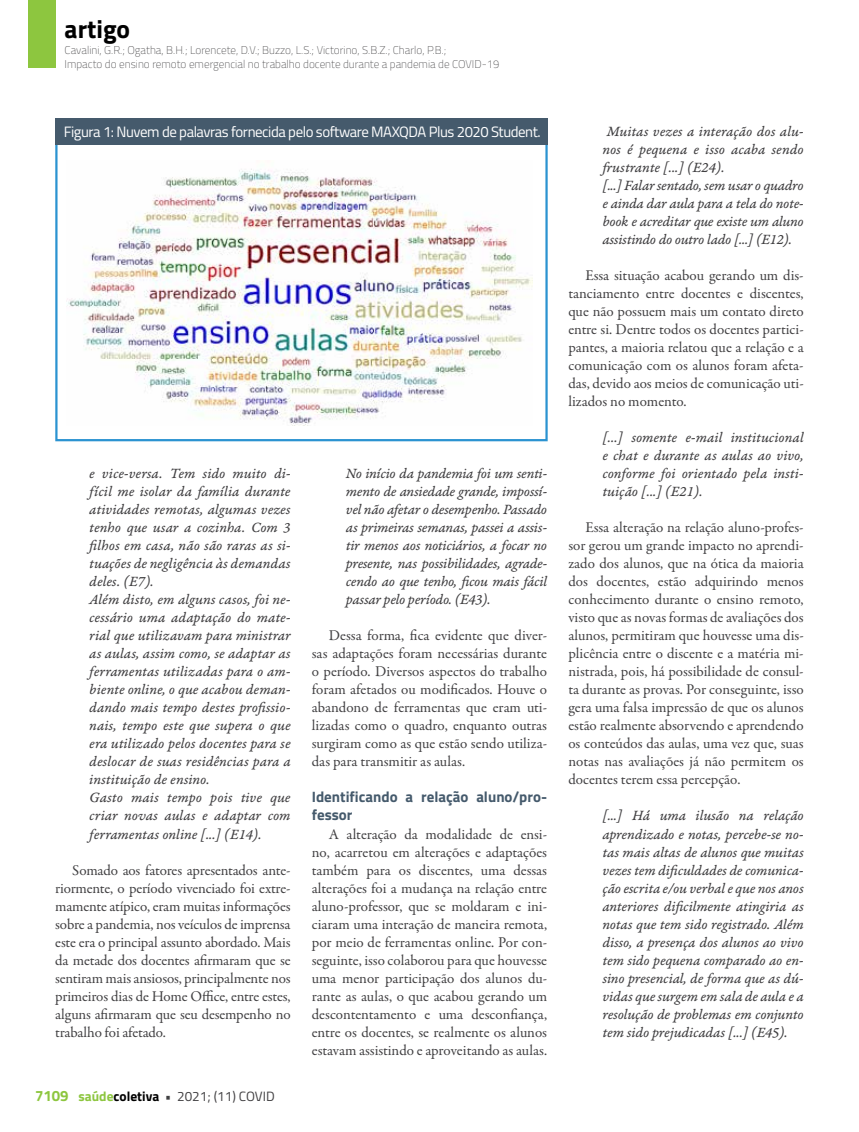
<style>
.page{position:relative;width:859px;height:1132px;background:#fff}
.page>*{position:absolute;margin:0;border:0;box-sizing:border-box;transform-origin:0 0}
.t1{font:700 25.5px "Titillium";color:#000}
.t2{font:15px/18px "Garamond Premr Pro";letter-spacing:-.005em;color:#414042;text-align:justify}
.t3{font:15px/18px "Garamond Premr Pro It Capt";color:#414042;text-align:justify}
.t4{font:15px "Titillium";letter-spacing:-.03em;color:#fff}
.t5{font:700 15px/18px "Titillium";color:#455a6c}
.t6{font:13.5px "Titillium";color:#414042}
.t7{font:100 11.25px/13.5px "Titillium";color:#414042}
.s1{font-weight:700;font-size:15px;color:#8dc63f}
.s2{font-weight:700;color:#8dc63f}
.s3{font-weight:700;color:#000}
.s4{font-weight:700}
</style>
<div class="page">
<div style="left:28px;top:0;width:27px;height:68px;background:#8dc63f"></div>
<div style="left:55px;top:142px;width:493px;height:299px;border:2px solid #2b93d1"></div>
<img style="left:67px;top:169px;width:466px;height:256px">
<div style="left:55px;top:118px;width:493px;height:26px;background:#455a6c"></div>
<h1 class="t1" style="left:65px;top:10px;width:67px">artigo</h1>
<p class="t7" style="left:65px;top:43px;width:436px">Cavalini, G.R.; Ogatha, B.H.; Lorencete, D.V.; Buzzo, L.S.; Victorino, S.B.Z.; Charlo, P.B.;<br>Impacto do ensino remoto emergencial no trabalho docente durante a pandemia de COVID-19</p>
<p class="t4" style="left:64px;top:120px;width:478px">Figura 1: Nuvem de palavras fornecida pelo software MAXQDA Plus 2020 Student.</p>
<p class="t3" style="left:89px;top:465px;width:203px;text-align:left">e vice-versa. Tem sido muito di&shy;fícil me isolar da família durante atividades remotas, algumas vezes tenho que usar a cozinha. Com 3 filhos em casa, não são raras as si&shy;tuações de negligência às demandas deles. (E7).<br>Além disto, em alguns casos, foi ne&shy;cessário uma adaptação do mate&shy;rial que utilizavam para ministrar as aulas, assim como, se adaptar as ferramentas utilizadas para o am&shy;biente online, o que acabou deman&shy;dando mais tempo destes profissio&shy;nais, tempo este que supera o que era utilizado pelos docentes para se deslocar de suas residências para a instituição de ensino.<br>Gasto mais tempo pois tive que criar novas aulas e adaptar com ferramentas online [...] (E14).</p>
<p class="t2" style="left:55px;top:860px;width:237px;text-indent:17px">Somado aos fatores apresentados ante&shy;riormente, o período vivenciado foi extre&shy;mamente atípico, eram muitas informações sobre a pandemia, nos veículos de imprensa este era o principal assunto abordado. Mais da metade dos docentes afirmaram que se sentiram mais ansiosos, principalmente nos primeiros dias de Home Office, entre estes, alguns afirmaram que seu desempenho no trabalho foi afetado.</p>
<p class="t6" style="left:35px;top:1086px;width:241px"><span class="s1">7109</span> <span class="s2">saúde</span><span class="s3">coletiva</span> <span class="s4">•</span> 2021; (11) COVID</p>
<p class="t3" style="left:346px;top:465px;width:203px">No início da pandemia foi um senti&shy;mento de ansiedade grande, impossí&shy;vel não afetar o desempenho. Passado as primeiras semanas, passei a assis&shy;tir menos aos noticiários, a focar no presente, nas possibilidades, agrade&shy;cendo ao que tenho, ficou mais fácil passar pelo período. (E43).</p>
<p class="t2" style="left:312px;top:626px;width:237px;text-indent:17px">Dessa forma, fica evidente que diver&shy;sas adaptações foram necessárias durante o período. Diversos aspectos do trabalho foram afetados ou modificados. Houve o abandono de ferramentas que eram uti&shy;lizadas como o quadro, enquanto outras surgiram como as que estão sendo utiliza&shy;das para transmitir as aulas.</p>
<p class="t5" style="left:312px;top:787px;width:237px">Identificando a relação aluno/pro&shy;fessor</p>
<p class="t2" style="left:312px;top:824px;width:237px;text-indent:17px">A alteração da modalidade de ensi&shy;no, acarretou em alterações e adaptações também para os discentes, uma dessas alterações foi a mudança na relação entre aluno-professor, que se moldaram e ini&shy;ciaram uma interação de maneira remota, por meio de ferramentas online. Por con&shy;seguinte, isso colaborou para que houvesse uma menor participação dos alunos du&shy;rante as aulas, o que acabou gerando um descontentamento e uma desconfiança, entre os docentes, se realmente os alunos estavam assistindo e aproveitando as aulas.</p>
<p class="t3" style="left:602px;top:123px;width:203px;text-align:left;text-indent:5px">Muitas vezes a interação dos alu&shy;nos é pequena e isso acaba sendo frustrante [...] (E24).<br>[...] Falar sentado, sem usar o quadro e ainda dar aula para a tela do note&shy;book e acreditar que existe um aluno assistindo do outro lado [...] (E12).</p>
<p class="t2" style="left:568px;top:266px;width:237px;text-indent:17px">Essa situação acabou gerando um dis&shy;tanciamento entre docentes e discentes, que não possuem mais um contato direto entre si. Dentre todos os docentes partici&shy;pantes, a maioria relatou que a relação e a comunicação com os alunos foram afeta&shy;das, devido aos meios de comunicação uti&shy;lizados no momento.</p>
<p class="t3" style="left:602px;top:429px;width:203px">[...] somente e-mail institucional e chat e durante as aulas ao vivo, conforme foi orientado pela insti&shy;tuição [...] (E21).</p>
<p class="t2" style="left:568px;top:518px;width:237px;text-indent:17px">Essa alteração na relação aluno-profes&shy;sor gerou um grande impacto no aprendi&shy;zado dos alunos, que na ótica da maioria dos docentes, estão adquirindo menos conhecimento durante o ensino remoto, visto que as novas formas de avaliações dos alunos, permitiram que houvesse uma dis&shy;plicência entre o discente e a matéria mi&shy;nistrada, pois, há possibilidade de consul&shy;ta durante as provas. Por conseguinte, isso gera uma falsa impressão de que os alunos estão realmente absorvendo e aprendendo os conteúdos das aulas, uma vez que, suas notas nas avaliações já não permitem os docentes terem essa percepção.</p>
<p class="t3" style="left:602px;top:807px;width:203px">[...] Há uma ilusão na relação aprendizado e notas, percebe-se no&shy;tas mais altas de alunos que muitas vezes tem dificuldades de comunica&shy;ção escrita e/ou verbal e que nos anos anteriores dificilmente atingiria as notas que tem sido registrado. Além disso, a presença dos alunos ao vivo tem sido pequena comparado ao en&shy;sino presencial, de forma que as dú&shy;vidas que surgem em sala de aula e a resolução de problemas em conjunto tem sido prejudicadas [...] (E45).</p>
</div>
